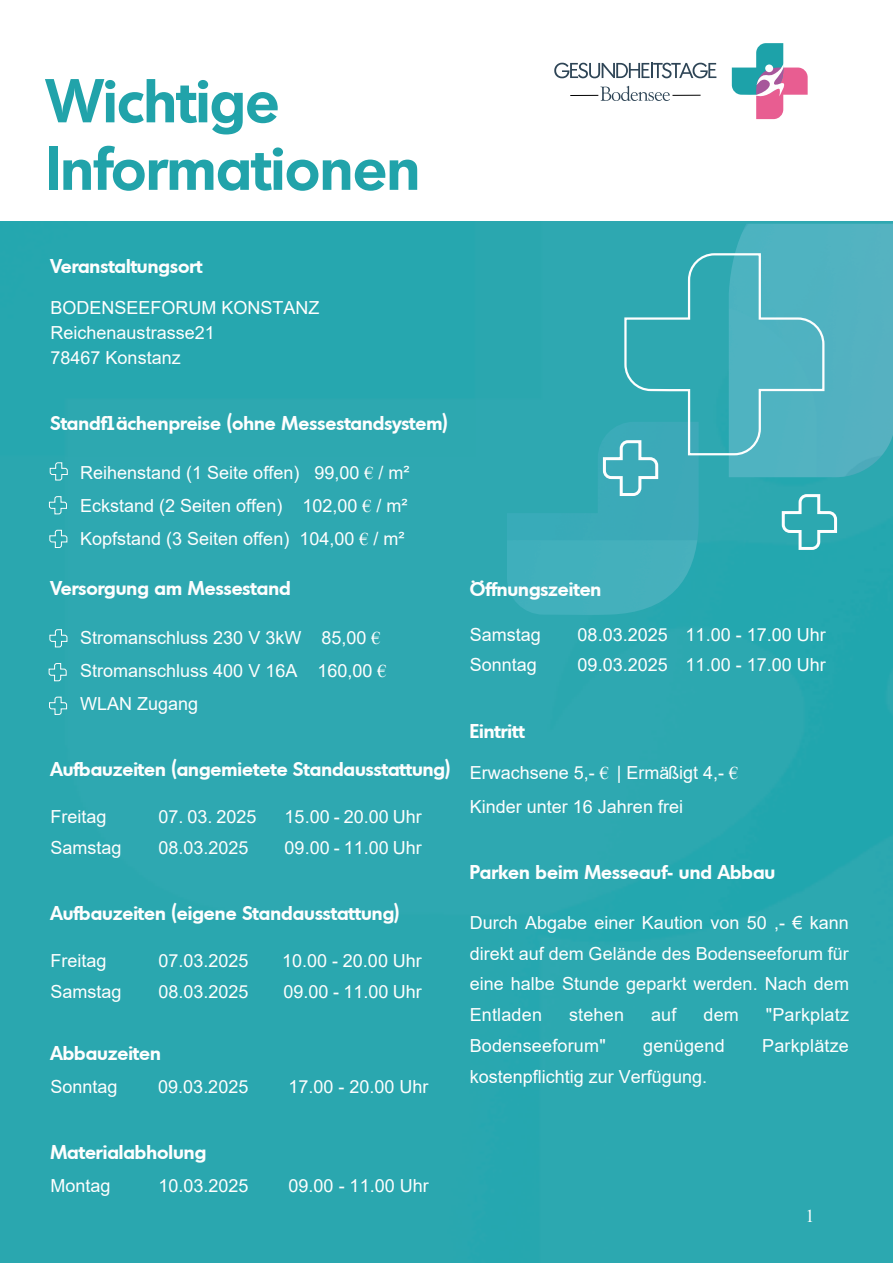
<style>
.page{position:relative;width:893px;height:1263px;background:#fff}
.page>*{position:absolute;margin:0;border:0;box-sizing:border-box;transform-origin:0 0}
.t1{font:700 60px/67.5px "Ivan Becker";color:#21a3aa}
.t2{font:700 19.5px "Ivan Becker";color:#fefefe}
.t3{font:18px/33px "Arial";color:#fefefe}
.t4{font:18px "Times New Roman";color:#fff}
.s1{font-family:"Times New Roman"}
</style>
<div class="page">
<div style="left:0;top:222px;width:893px;height:1041px;background:#2ca8b0"></div>
<div style="left:729px;top:224px;width:164px;height:253px;background:#54b2c1"></div>
<img style="left:507px;top:422px;width:192px;height:193px">
<svg style="left:601px;top:252px;width:237px;height:299px"></svg>
<svg style="left:48px;top:496px;width:19px;height:19px"></svg>
<svg style="left:49px;top:529px;width:19px;height:19px"></svg>
<svg style="left:49px;top:462px;width:19px;height:19px"></svg>
<svg style="left:554px;top:63px;width:162px;height:15px"></svg>
<svg style="left:570px;top:86px;width:131px;height:15px"></svg>
<svg style="left:732px;top:43px;width:76px;height:76px"></svg>
<div style="left:765px;top:64px;width:8px;height:8px;background:#fefefe;border-radius:50%"></div>
<svg style="left:48px;top:662px;width:19px;height:20px"></svg>
<svg style="left:49px;top:696px;width:19px;height:19px"></svg>
<svg style="left:49px;top:629px;width:19px;height:19px"></svg>
<h1 class="t1" style="left:46px;top:73px;width:375px">Wichtige<br>Informationen</h1>
<p class="t2" style="left:50px;top:259px;width:153px">Veranstaltungsort</p>
<p class="t3" style="left:50px;top:297px;width:271px;line-height:24.8px">BODENSEEFORUM KONSTANZ<br>Reichenaustrasse21<br>78467 Konstanz</p>
<p class="t2" style="left:50px;top:415px;width:399px">Standffl ächenpreise (ohne Messestandsystem)</p>
<p class="t3" style="left:80px;top:458px;width:331px;text-align:justify">Reihenstand (1 Seite offen) 99,00 <span class="s1">€</span> / m²<br>Eckstand (2 Seiten offen) 102,00 <span class="s1">€</span> / m²<br>Kopfstand (3 Seiten offen) 104,00 <span class="s1">€</span> / m²</p>
<p class="t2" style="left:50px;top:580px;width:242px">Versorgung am Messestand</p>
<p class="t3" style="left:80px;top:623px;width:308px">Stromanschluss 230 V 3kW 85,00 <span class="s1">€<br></span>Stromanschluss 400 V 16A 160,00 <span class="s1">€<br></span>WLAN Zugang</p>
<p class="t2" style="left:50px;top:762px;width:401px">Aufbauzeiten (angemietete Standausstattung)</p>
<p class="t3" style="left:50px;top:802px;width:58px">Freitag</p>
<p class="t3" style="left:158px;top:802px;width:100px">07. 03. 2025</p>
<p class="t3" style="left:285px;top:802px;width:139px">15.00 - 20.00 Uhr</p>
<p class="t3" style="left:50px;top:833px;width:73px">Samstag</p>
<p class="t3" style="left:158px;top:833px;width:92px">08.03.2025</p>
<p class="t3" style="left:285px;top:833px;width:139px">09.00 - 11.00 Uhr</p>
<p class="t2" style="left:50px;top:906px;width:350px">Aufbauzeiten (eigene Standausstattung)</p>
<p class="t3" style="left:50px;top:946px;width:58px">Freitag</p>
<p class="t3" style="left:158px;top:946px;width:92px">07.03.2025</p>
<p class="t3" style="left:282px;top:946px;width:141px">10.00 - 20.00 Uhr</p>
<p class="t3" style="left:50px;top:977px;width:73px">Samstag</p>
<p class="t3" style="left:158px;top:977px;width:92px">08.03.2025</p>
<p class="t3" style="left:284px;top:977px;width:140px">09.00 - 11.00 Uhr</p>
<p class="t2" style="left:50px;top:1046px;width:112px">Abbauzeiten</p>
<p class="t3" style="left:50px;top:1072px;width:69px">Sonntag</p>
<p class="t3" style="left:158px;top:1072px;width:92px">09.03.2025</p>
<p class="t3" style="left:288px;top:1072px;width:142px">17.00 - 20.00 Uhr</p>
<p class="t2" style="left:50px;top:1145px;width:157px">Materialabholung</p>
<p class="t3" style="left:50px;top:1171px;width:62px">Montag</p>
<p class="t3" style="left:158px;top:1171px;width:92px">10.03.2025</p>
<p class="t3" style="left:289px;top:1171px;width:142px">09.00 - 11.00 Uhr</p>
<p class="t2" style="left:470px;top:582px;width:133px">Öffnungszeiten</p>
<p class="t3" style="left:470px;top:620px;width:73px">Samstag</p>
<p class="t3" style="left:578px;top:620px;width:250px">08.03.2025 11.00 - 17.00 Uhr</p>
<p class="t3" style="left:470px;top:650px;width:69px">Sonntag</p>
<p class="t3" style="left:578px;top:650px;width:250px">09.03.2025 11.00 - 17.00 Uhr</p>
<p class="t2" style="left:470px;top:724px;width:56px">Eintritt</p>
<p class="t3" style="left:470px;top:757px;width:270px;line-height:33.8px">Erwachsene 5,- <span class="s1">€</span> | Ermäßigt 4,- <span class="s1">€<br></span>Kinder unter 16 Jahren frei</p>
<p class="t2" style="left:470px;top:864px;width:307px">Parken beim Messeauf- und Abbau</p>
<p class="t3" style="left:470px;top:909px;width:381px;line-height:30.8px;text-align:justify">Durch Abgabe einer Kaution von 50 ,- € kann direkt auf dem Gelände des Bodenseeforum für eine halbe Stunde geparkt werden. Nach dem Entladen</p>
<p class="t3" style="left:569px;top:1000px;width:57px">stehen</p>
<p class="t3" style="left:651px;top:1000px;width:27px">auf</p>
<p class="t3" style="left:703px;top:1000px;width:37px">dem</p>
<p class="t3" style="left:766px;top:1000px;width:85px">"Parkplatz</p>
<p class="t3" style="left:470px;top:1030px;width:138px">Bodenseeforum"</p>
<p class="t3" style="left:643px;top:1030px;width:83px">genügend</p>
<p class="t3" style="left:762px;top:1030px;width:88px">Parkplätze</p>
<p class="t3" style="left:470px;top:1061px;width:239px">kostenpflichtig zur Verfügung.</p>
<p class="t4" style="left:805px;top:1209px;width:10px">1</p>
</div>
